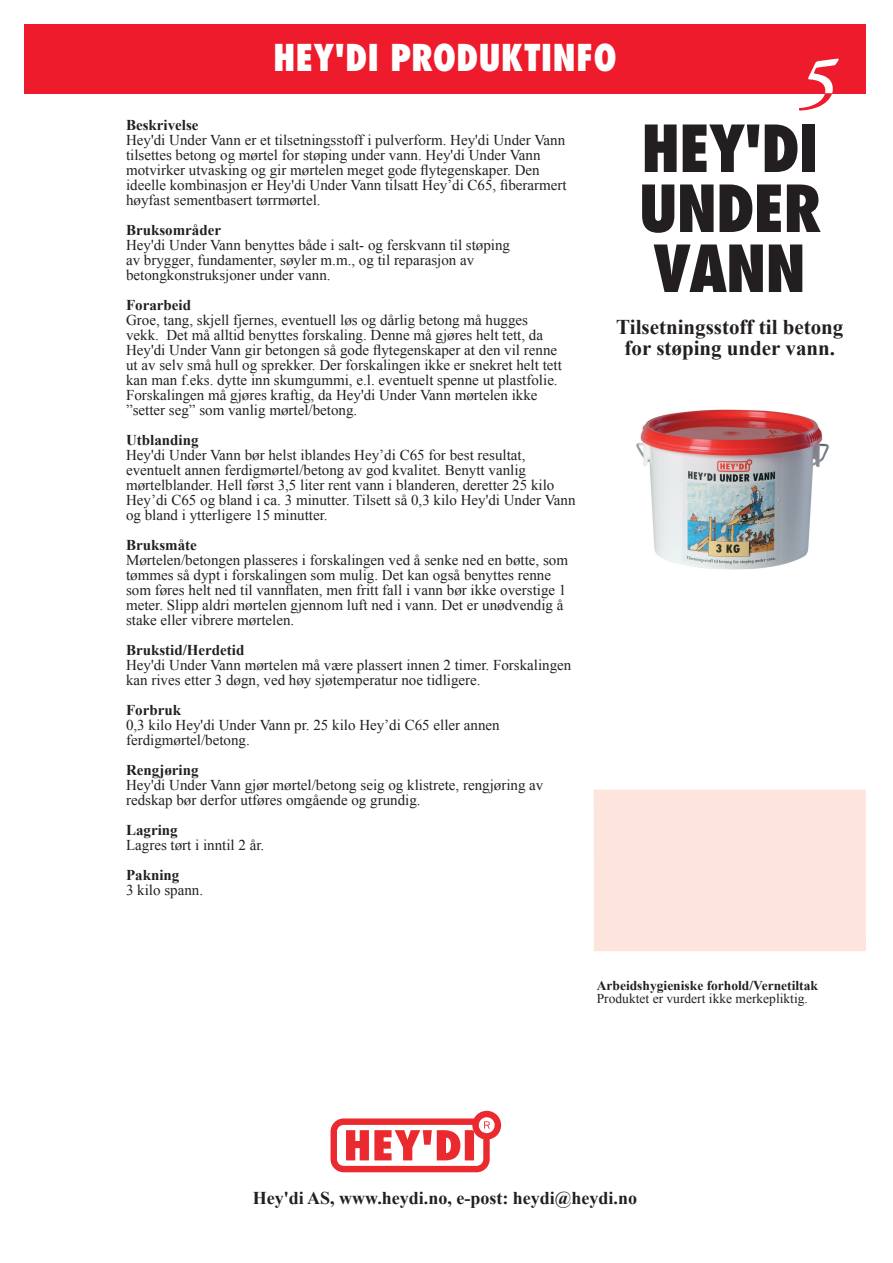
<style>
.page{position:relative;width:893px;height:1263px;background:#fff}
.page>*{position:absolute;margin:0;border:0;box-sizing:border-box;transform-origin:0 0}
.t1{font:800 condensed 63px/60px "Futura";letter-spacing:-.025em;color:#231f20}
.t2{font:800 condensed 36px "Futura";color:#fff}
.t3{font:700 21px "Times New Roman";color:#231f20}
.t4{font:700 18px "Times New Roman";color:#231f20}
.t5{font:15px/15px "Times New Roman";color:#231f20}
.t6{font:700 15px "Times New Roman";color:#231f20}
.t7{font:700 13.5px "Times New Roman";color:#231f20}
.t8{font:13.5px "Times New Roman";color:#231f20}
</style>
<div class="page">
<div style="left:24px;top:24px;width:842px;height:70px;background:#ee1b2c"></div>
<div style="left:594px;top:790px;width:272px;height:161px;background:#fde5de"></div>
<svg style="left:331px;top:1111px;width:170px;height:61px"></svg>
<svg style="left:799px;top:59px;width:40px;height:52px"></svg>
<img style="left:636px;top:409px;width:193px;height:161px">
<p class="t2" style="left:273px;top:35px;width:345px">HEY'DI PRODUKTINFO</p>
<p class="t6" style="left:126px;top:114px;width:74px">Beskrivelse</p>
<p class="t5" style="left:126px;top:132px;width:442px">Hey'di Under Vann er et tilsetningsstoff i pulverform. Hey'di Under Vann tilsettes betong og mørtel for støping under vann. Hey'di Under Vann motvirker utvasking og gir mørtelen meget gode flytegenskaper. Den ideelle kombinasjon er Hey'di Under Vann tilsatt Hey’di C65, fiberarmert høyfast sementbasert tørrmørtel.</p>
<p class="t6" style="left:126px;top:219px;width:96px">Bruksområder</p>
<p class="t5" style="left:126px;top:237px;width:386px">Hey'di Under Vann benyttes både i salt- og ferskvann til støping av brygger, fundamenter, søyler m.m., og til reparasjon av betongkonstruksjoner under vann.</p>
<p class="t6" style="left:126px;top:294px;width:66px">Forarbeid</p>
<p class="t5" style="left:126px;top:312px;width:437px">Groe, tang, skjell fjernes, eventuell løs og dårlig betong må hugges vekk. Det må alltid benyttes forskaling. Denne må gjøres helt tett, da Hey'di Under Vann gir betongen så gode flytegenskaper at den vil renne ut av selv små hull og sprekker. Der forskalingen ikke er snekret helt tett kan man f.eks. dytte inn skumgummi, e.l. eventuelt spenne ut plastfolie.<br>Forskalingen må gjøres kraftig, da Hey'di Under Vann mørtelen ikke ”setter seg” som vanlig mørtel/betong.</p>
<p class="t6" style="left:126px;top:429px;width:74px">Utblanding</p>
<p class="t5" style="left:126px;top:447px;width:451px">Hey'di Under Vann bør helst iblandes Hey’di C65 for best resultat, eventuelt annen ferdigmørtel/betong av god kvalitet. Benytt vanlig mørtelblander. Hell først 3,5 liter rent vann i blanderen, deretter 25 kilo Hey’di C65 og bland i ca. 3 minutter. Tilsett så 0,3 kilo Hey'di Under Vann og bland i ytterligere 15 minutter.</p>
<p class="t6" style="left:126px;top:534px;width:72px">Bruksmåte</p>
<p class="t5" style="left:126px;top:552px;width:444px">Mørtelen/betongen plasseres i forskalingen ved å senke ned en bøtte, som tømmes så dypt i forskalingen som mulig. Det kan også benyttes renne som føres helt ned til vannflaten, men fritt fall i vann bør ikke overstige 1 meter. Slipp aldri mørtelen gjennom luft ned i vann. Det er unødvendig å stake eller vibrere mørtelen.</p>
<p class="t6" style="left:126px;top:639px;width:120px">Brukstid/Herdetid</p>
<p class="t5" style="left:126px;top:657px;width:447px">Hey'di Under Vann mørtelen må være plassert innen 2 timer. Forskalingen kan rives etter 3 døgn, ved høy sjøtemperatur noe tidligere.</p>
<p class="t6" style="left:126px;top:699px;width:57px">Forbruk</p>
<p class="t5" style="left:126px;top:717px;width:375px">0,3 kilo Hey'di Under Vann pr. 25 kilo Hey’di C65 eller annen ferdigmørtel/betong.</p>
<p class="t6" style="left:126px;top:759px;width:74px">Rengjøring</p>
<p class="t5" style="left:126px;top:777px;width:419px">Hey'di Under Vann gjør mørtel/betong seig og klistrete, rengjøring av redskap bør derfor utføres omgående og grundig.</p>
<p class="t6" style="left:126px;top:819px;width:53px">Lagring</p>
<p class="t5" style="left:126px;top:837px;width:140px">Lagres tørt i inntil 2 år.</p>
<p class="t6" style="left:126px;top:864px;width:55px">Pakning</p>
<p class="t5" style="left:126px;top:882px;width:79px">3 kilo spann.</p>
<p class="t1" style="left:639px;top:118px;width:184px">HEY'DI<br>UNDER</p>
<p class="t1" style="left:654px;top:238px;width:154px">VANN</p>
<p class="t3" style="left:616px;top:312px;width:229px">Tilsetningsstoff til betong</p>
<p class="t3" style="left:625px;top:333px;width:212px">for støping under vann.</p>
<p class="t7" style="left:597px;top:976px;width:223px">Arbeidshygieniske forhold/Vernetiltak</p>
<p class="t8" style="left:597px;top:990px;width:213px">Produktet er vurdert ikke merkepliktig.</p>
<p class="t4" style="left:253px;top:1185px;width:386px">Hey'di AS, www.heydi.no, e-post: heydi@heydi.no</p>
</div>
